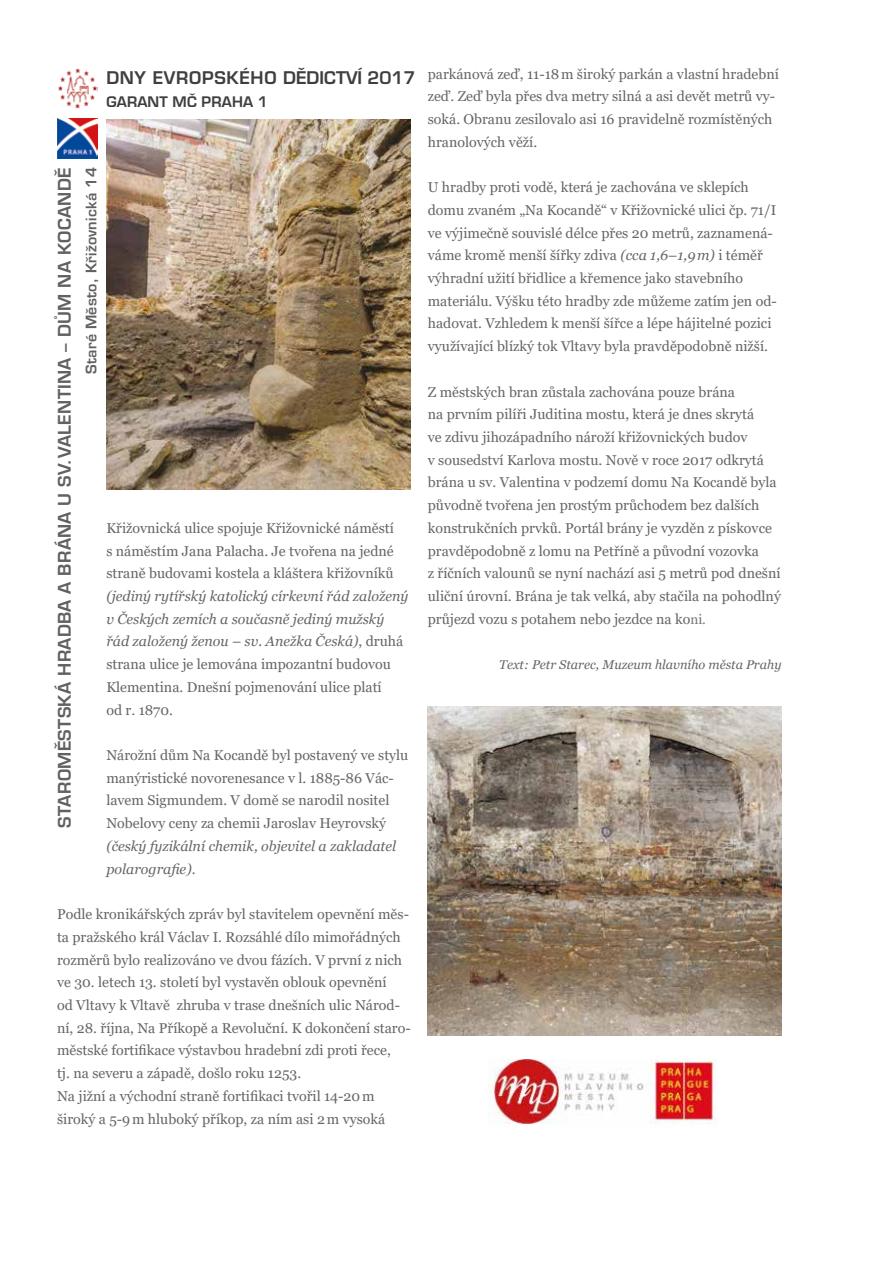
<style>
.page{position:relative;width:893px;height:1263px;background:#fff}
.page>*{position:absolute;margin:0;border:0;box-sizing:border-box;transform-origin:0 0}
.t1{font:700 17.1px "Euromode";letter-spacing:.02em;color:#616160}
.t2{font:700 17.1px "Euromode";letter-spacing:.04em;color:#000}
.t3{font:14.25px/22.6px "Georgia";color:#666665}
.t4{font:700 14.25px "Euromode";letter-spacing:.02em;color:#616160}
.t5{font:700 14.25px "Euromode";letter-spacing:.01em;color:#000}
.t6{font:13.5px "Georgia";color:#757679}
.t7{font:italic 12.75px "Georgia";color:#666665}
.s1{font-style:italic}
</style>
<div class="page">
<img style="left:58px;top:68px;width:39px;height:40px">
<img style="left:57px;top:118px;width:40px;height:40px">
<img style="left:106px;top:119px;width:305px;height:370px">
<img style="left:428px;top:706px;width:353px;height:330px">
<img style="left:488px;top:1060px;width:228px;height:65px">
<p class="t2" style="left:106px;top:67px;width:311px">DNY EVROPSKÉHO DĚDICTVÍ 2017</p>
<p class="t5" style="left:106px;top:93px;width:163px">GARANT MČ PRAHA 1</p>
<p class="t1" style="left:54px;top:828px;width:662px;rotate:-90deg">STAROMĚSTSKÁ HRADBA A BRÁNA U SV.VALENTINA – DŮM NA KOCANDĚ</p>
<p class="t4" style="left:82px;top:374px;width:208px;rotate:-90deg">Staré Město, Křižovnická 14</p>
<p class="t3" style="left:106px;top:517px;width:303px">Křižovnická ulice spojuje Křižovnické náměstí<br>s náměstím Jana Palacha. Je tvořena na jedné straně budovami kostela a kláštera křižovníků <span class="s1">(jediný rytířský katolický církevní řád založený v Českých zemích a současně jediný mužský řád založený ženou – sv. Anežka Česká)</span>, druhá strana ulice je lemována impozantní budovou Klementina. Dnešní pojmenování ulice platí<br>od r. 1870.</p>
<p class="t3" style="left:106px;top:744px;width:304px">Nárožní dům Na Kocandě byl postavený ve stylu manýristické novorenesance v l. 1885-86 Vác&shy;lavem Sigmundem. V domě se narodil nositel Nobelovy ceny za chemii Jaroslav Heyrovský <span class="s1">(český fyzikální chemik, objevitel a zakladatel polarografie)</span>.</p>
<p class="t3" style="left:57px;top:903px;width:355px">Podle kronikářských zpráv byl stavitelem opevnění měs&shy;ta pražského král Václav I. Rozsáhlé dílo mimořádných rozměrů bylo realizováno ve dvou fázích. V první z nich ve 30. letech 13. století byl vystavěn oblouk opevnění<br>od Vltavy k Vltavě zhruba v trase dnešních ulic Národ&shy;ní, 28. října, Na Příkopě a Revoluční. K dokončení staro&shy;městské fortifikace výstavbou hradební zdi proti řece,<br>tj. na severu a západě, došlo roku 1253.<br>Na jižní a východní straně fortifikaci tvořil 14-20m široký a 5-9m hluboký příkop, za ním asi 2m vysoká</p>
<p class="t3" style="left:428px;top:63px;width:353px">parkánová zeď, 11-18m široký parkán a vlastní hradební zeď. Zeď byla přes dva metry silná a asi devět metrů vy&shy;soká. Obranu zesilovalo asi 16 pravidelně rozmístěných hranolových věží.</p>
<p class="t3" style="left:428px;top:176px;width:351px">U hradby proti vodě, která je zachována ve sklepích domu zvaném „Na Kocandě“ v Křižovnické ulici čp. 71/I ve výjimečně souvislé délce přes 20 metrů, zaznamená&shy;váme kromě menší šířky zdiva <span class="s1">(cca 1,6–1,9m)</span> i téměř výhradní užití břidlice a křemence jako stavebního materiálu. Výšku této hradby zde můžeme zatím jen od&shy;hadovat. Vzhledem k menší šířce a lépe hájitelné pozici využívající blízký tok Vltavy byla pravděpodobně nižší.</p>
<p class="t3" style="left:428px;top:381px;width:355px">Z městských bran zůstala zachována pouze brána<br>na prvním pilíři Juditina mostu, která je dnes skrytá<br>ve zdivu jihozápadního nároží křižovnických budov<br>v sousedství Karlova mostu. Nově v roce 2017 odkrytá brána u sv. Valentina v podzemí domu Na Kocandě byla původně tvořena jen prostým průchodem bez dalších konstrukčních prvků. Portál brány je vyzděn z pískovce pravděpodobně z lomu na Petříně a původní vozovka<br>z říčních valounů se nyní nachází asi 5 metrů pod dnešní uliční úrovní. Brána je tak velká, aby stačila na pohodlný průjezd vozu s potahem nebo jezdce na konci.</p>
<p class="t7" style="left:499px;top:657px;width:284px">Text: Petr Starec, Muzeum hlavního města Prahy</p>
<p class="t6" style="left:690px;top:611px;width:17px">ni.</p>
</div>
